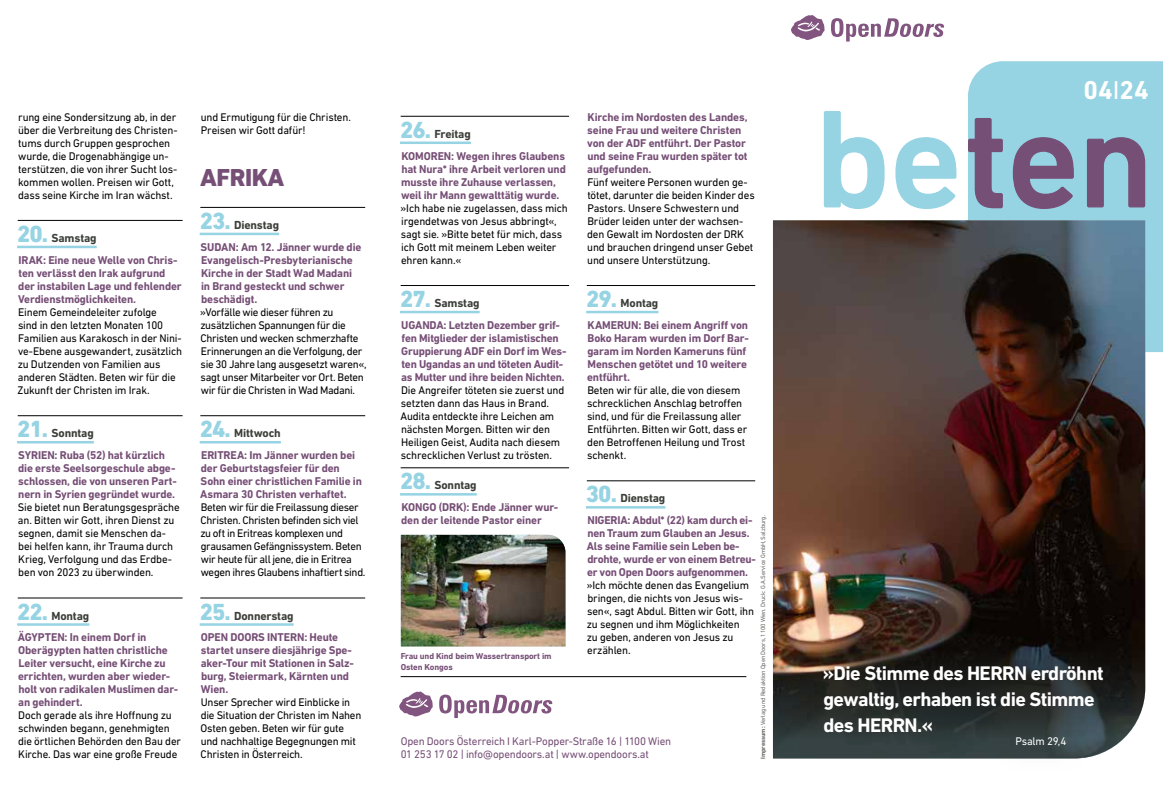
<style>
.page{position:relative;width:1163px;height:801px;background:#fff}
.page>*{position:absolute;margin:0;border:0;box-sizing:border-box;transform-origin:0 0}
.t1{font:700 26.25px "DIN Next LT Pro";color:#fff}
.t2{font:800 25px "DIN Next LT Pro";letter-spacing:-.02em;color:#764f76}
.t3{font:700 20px/26px "DIN Next LT Pro";letter-spacing:-.03em;color:#fff}
.t4{font:700 11.88px "DIN Next LT Pro";letter-spacing:-.015em;color:#3b3f38}
.t5{font:700 11.5px/13px "DIN Next LT Pro";letter-spacing:-.015em;color:#764f76}
.t6{font:11.25px/13px "DIN Next LT Pro";letter-spacing:-.015em;color:#000}
.t7{font:11.25px/13px "DIN Next LT Pro";letter-spacing:-.015em;color:#764f76}
.t8{font:11.25px "DIN Next LT Pro";letter-spacing:-.015em;color:#fff}
.t9{font:700 8.75px/11.2px "DIN Next LT Pro";letter-spacing:-.01em;color:#764f76}
.t10{font:6.25px "DIN Next LT Pro";letter-spacing:-.02em;color:#6a6864}
.s1{font-weight:800;font-size:23.75px;color:#96d3e3}
.s2{font-weight:700}
.s3{font-weight:400}
</style>
<div class="page">
<div style="left:968px;top:61px;width:194px;height:291px;background:#96d3e3"></div>
<svg style="left:831px;top:18px;width:112px;height:24px"></svg>
<svg style="left:791px;top:15px;width:33px;height:25px"></svg>
<svg style="left:439px;top:694px;width:113px;height:24px"></svg>
<svg style="left:399px;top:691px;width:34px;height:25px"></svg>
<svg style="left:968px;top:117px;width:177px;height:93px;background:#8798b2"></svg>
<svg style="left:823px;top:111px;width:133px;height:98px"></svg>
<img style="left:773px;top:220px;width:371px;height:399px">
<svg style="left:773px;top:619px;width:371px;height:139px;background:#493d34"></svg>
<hr style="left:18px;top:220px;width:164px;height:1px;background:#000">
<hr style="left:17px;top:246px;width:80px;height:2px;background:#96d3e3">
<hr style="left:18px;top:415px;width:164px;height:1px;background:#000">
<hr style="left:17px;top:441px;width:77px;height:2px;background:#96d3e3">
<hr style="left:18px;top:598px;width:164px;height:1px;background:#000">
<hr style="left:17px;top:623px;width:72px;height:3px;background:#96d3e3">
<hr style="left:200px;top:207px;width:165px;height:1px;background:#000">
<hr style="left:200px;top:233px;width:79px;height:2px;background:#96d3e3">
<hr style="left:200px;top:415px;width:165px;height:1px;background:#000">
<hr style="left:200px;top:441px;width:81px;height:2px;background:#96d3e3">
<hr style="left:200px;top:598px;width:165px;height:1px;background:#000">
<hr style="left:200px;top:623px;width:93px;height:3px;background:#96d3e3">
<hr style="left:400px;top:116px;width:169px;height:1px;background:#000">
<hr style="left:400px;top:142px;width:71px;height:2px;background:#96d3e3">
<hr style="left:400px;top:285px;width:169px;height:1px;background:#000">
<hr style="left:400px;top:311px;width:79px;height:2px;background:#96d3e3">
<hr style="left:400px;top:467px;width:169px;height:1px;background:#000">
<hr style="left:400px;top:493px;width:76px;height:2px;background:#96d3e3">
<hr style="left:586px;top:285px;width:169px;height:1px;background:#000">
<hr style="left:586px;top:311px;width:72px;height:2px;background:#96d3e3">
<hr style="left:586px;top:480px;width:169px;height:1px;background:#000">
<hr style="left:586px;top:506px;width:79px;height:2px;background:#96d3e3">
<div style="left:797px;top:639px;width:331px;height:133px;background:#3b3f38;opacity:.75"></div>
<hr style="left:400px;top:676px;width:346px;height:1px;background:#000">
<img style="left:401px;top:535px;width:164px;height:111px">
<p class="t6" style="left:18px;top:110px;width:161px">rung eine Sondersitzung ab, in der über die Verbreitung des Christen&shy;tums durch Gruppen gesprochen wurde, die Drogenabhängige un&shy;terstützen, die von ihrer Sucht los&shy;kommen wollen. Preisen wir Gott, dass seine Kirche im Iran wächst.</p>
<p class="t4" style="left:17px;top:231px;width:81px"><span class="s1">20.</span> Samstag</p>
<p class="t5" style="left:18px;top:253px;width:165px">IRAK: Eine neue Welle von Chris&shy;ten verlässt den Irak aufgrund der instabilen Lage und fehlender<br>Verdienstmöglichkeiten.</p>
<p class="t6" style="left:18px;top:305px;width:166px">Einem Gemeindeleiter zufolge<br>sind in den letzten Monaten 100<br>Familien aus Karakosch in der Nini&shy;ve-Ebene ausgewandert, zusätzlich zu Dutzenden von Familien aus anderen Städten. Beten wir für die<br>Zukunft der Christen im Irak.</p>
<p class="t4" style="left:17px;top:426px;width:78px"><span class="s1">21.</span> Sonntag</p>
<p class="t5" style="left:18px;top:448px;width:160px">SYRIEN: Ruba (52) hat kürzlich die erste Seelsorgeschule abge&shy;schlossen, die von unseren Part&shy;nern in Syrien gegründet wurde.</p>
<p class="t6" style="left:18px;top:501px;width:163px">Sie bietet nun Beratungsgespräche an. Bitten wir Gott, ihren Dienst zu segnen, damit sie Menschen da&shy;bei helfen kann, ihr Trauma durch<br>Krieg, Verfolgung und das Erdbe&shy;ben von 2023 zu überwinden.</p>
<p class="t4" style="left:17px;top:608px;width:74px"><span class="s1">22.</span> Montag</p>
<p class="t5" style="left:18px;top:631px;width:162px">ÄGYPTEN: In einem Dorf in<br>Oberägypten hatten christliche<br>Leiter versucht, eine Kirche zu errichten, wurden aber wieder&shy;holt von radikalen Muslimen dar&shy;an gehindert.</p>
<p class="t6" style="left:18px;top:709px;width:164px">Doch gerade als ihre Hoffnung zu schwinden begann, genehmigten die örtlichen Behörden den Bau der<br>Kirche. Das war eine große Freude</p>
<p class="t6" style="left:201px;top:110px;width:152px">und Ermutigung für die Christen.<br>Preisen wir Gott dafür!</p>
<h2 class="t2" style="left:200px;top:162px;width:86px">AFRIKA</h2>
<p class="t4" style="left:200px;top:218px;width:81px"><span class="s1">23.</span> Dienstag</p>
<p class="t5" style="left:201px;top:240px;width:162px">SUDAN: Am 12. Jänner wurde die<br>Evangelisch-Presbyterianische<br>Kirche in der Stadt Wad Madani in Brand gesteckt und schwer beschädigt.</p>
<p class="t6" style="left:200px;top:305px;width:168px">»Vorfälle wie dieser führen zu zusätzlichen Spannungen für die Christen und wecken schmerzhafte Erinnerungen an die Verfolgung, der sie 30 Jahre lang ausgesetzt waren«, sagt unser Mitarbeiter vor Ort. Beten wir für die Christen in Wad Madani.</p>
<p class="t4" style="left:200px;top:426px;width:83px"><span class="s1">24.</span> Mittwoch</p>
<p class="t5" style="left:200px;top:448px;width:163px">ERITREA: Im Jänner wurden bei der Geburtstagsfeier für den<br>Sohn einer christlichen Familie in<br>Asmara 30 Christen verhaftet.</p>
<p class="t6" style="left:200px;top:501px;width:167px">Beten wir für die Freilassung dieser Christen. Christen befinden sich viel zu oft in Eritreas komplexen und grausamen Gefängnissystem. Beten wir heute für all jene, die in Eritrea wegen ihres Glaubens inhaftiert sind.</p>
<p class="t4" style="left:200px;top:608px;width:95px"><span class="s1">25.</span> Donnerstag</p>
<p class="t5" style="left:201px;top:631px;width:155px">OPEN DOORS INTERN: Heute startet unsere diesjährige Spe&shy;aker-Tour mit Stationen in Salz&shy;burg, Steiermark, Kärnten und<br>Wien.</p>
<p class="t6" style="left:201px;top:696px;width:162px">Unser Sprecher wird Einblicke in die Situation der Christen im Nahen<br>Osten geben. Beten wir für gute und nachhaltige Begegnungen mit<br>Christen in Österreich.</p>
<p class="t5" style="left:587px;top:110px;width:162px">Kirche im Nordosten des Landes, seine Frau und weitere Christen von der ADF entführt. Der Pastor und seine Frau wurden später tot aufgefunden.</p>
<p class="t6" style="left:587px;top:175px;width:169px">Fünf weitere Personen wurden ge&shy;tötet, darunter die beiden Kinder des<br>Pastors. Unsere Schwestern und<br>Brüder leiden unter der wachsen&shy;den Gewalt im Nordosten der DRK und brauchen dringend unser Gebet und unsere Unterstützung.</p>
<p class="t4" style="left:586px;top:296px;width:74px"><span class="s1">29.</span> Montag</p>
<p class="t5" style="left:587px;top:318px;width:163px">KAMERUN: Bei einem Angriff von<br>Boko Haram wurden im Dorf Bar&shy;garam im Norden Kameruns fünf<br>Menschen getötet und 10 weitere entführt.</p>
<p class="t6" style="left:587px;top:383px;width:161px">Beten wir für alle, die von diesem schrecklichen Anschlag betroffen sind, und für die Freilassung aller<br>Entführten. Bitten wir Gott, dass er den Betroffenen Heilung und Trost schenkt.</p>
<p class="t4" style="left:586px;top:491px;width:81px"><span class="s1">30.</span> Dienstag</p>
<p class="t5" style="left:586px;top:514px;width:171px">NIGERIA: Abdul* (22) kam durch ei&shy;nen Traum zum Glauben an Jesus.<br>Als seine Familie sein Leben be&shy;drohte, wurde er von einem Betreu&shy;er von Open Doors aufgenommen.</p>
<p class="t6" style="left:586px;top:579px;width:169px">»Ich möchte denen das Evangelium bringen, die nichts von Jesus wis&shy;sen«, sagt Abdul. Bitten wir Gott, ihn zu segnen und ihm Möglichkeiten<br>zu geben, anderen von Jesus zu erzählen.</p>
<p class="t4" style="left:400px;top:127px;width:72px"><span class="s1">26.</span> Freitag</p>
<p class="t5" style="left:401px;top:149px;width:166px">KOMOREN: Wegen ihres Glaubens hat Nura* ihre Arbeit verloren und musste ihre Zuhause verlassen, weil ihr Mann gewalttätig wurde.</p>
<p class="t6" style="left:400px;top:201px;width:169px">»Ich habe nie zugelassen, dass mich irgendetwas von Jesus abbringt«, sagt sie. »Bitte betet für mich, dass ich Gott mit meinem Leben weiter ehren kann.«</p>
<p class="t4" style="left:400px;top:296px;width:81px"><span class="s1">27.</span> Samstag</p>
<p class="t5" style="left:401px;top:318px;width:167px">UGANDA: Letzten Dezember grif&shy;fen Mitglieder der islamistischen Gruppierung ADF ein Dorf im Wes&shy;ten Ugandas an und töteten Audit&shy;as Mutter und ihre beiden Nichten.</p>
<p class="t6" style="left:400px;top:383px;width:165px">Die Angreifer töteten sie zuerst und setzten dann das Haus in Brand.<br>Audita entdeckte ihre Leichen am nächsten Morgen. Bitten wir den Heiligen Geist, Audita nach diesem schrecklichen Verlust zu trösten.</p>
<p class="t4" style="left:400px;top:478px;width:78px"><span class="s1">28.</span> Sonntag</p>
<p class="t5" style="left:401px;top:501px;width:159px">KONGO (DRK): Ende Jänner wur&shy;den der leitende Pastor einer</p>
<p class="t10" style="left:759px;top:758px;width:245px;rotate:-90deg"><span class="s2">Impressum:</span> Verlag und Redaktion Open Doors, 1100 Wien. Druck: G.A.Service GmbH, Salzburg.</p>
<p class="t9" style="left:400px;top:650px;width:152px">Frau und Kind beim Wassertransport im<br>Osten Kongos</p>
<p class="t7" style="left:400px;top:735px;width:272px">Open Doors Österreich I Karl-Popper-Straße 16 | 1100 Wien<br>01 253 17 02 | info@opendoors.at | www.opendoors.at</p>
<h1 class="t1" style="left:1083px;top:75px;width:67px">04<span class="s3">I</span>24</h1>
<h3 class="t3" style="left:822px;top:660px;width:282px">»Die Stimme des HERRN erdröhnt gewaltig, erhaben ist die Stimme des HERRN.«</h3>
<p class="t8" style="left:1015px;top:735px;width:52px">Psalm 29,4</p>
</div>
